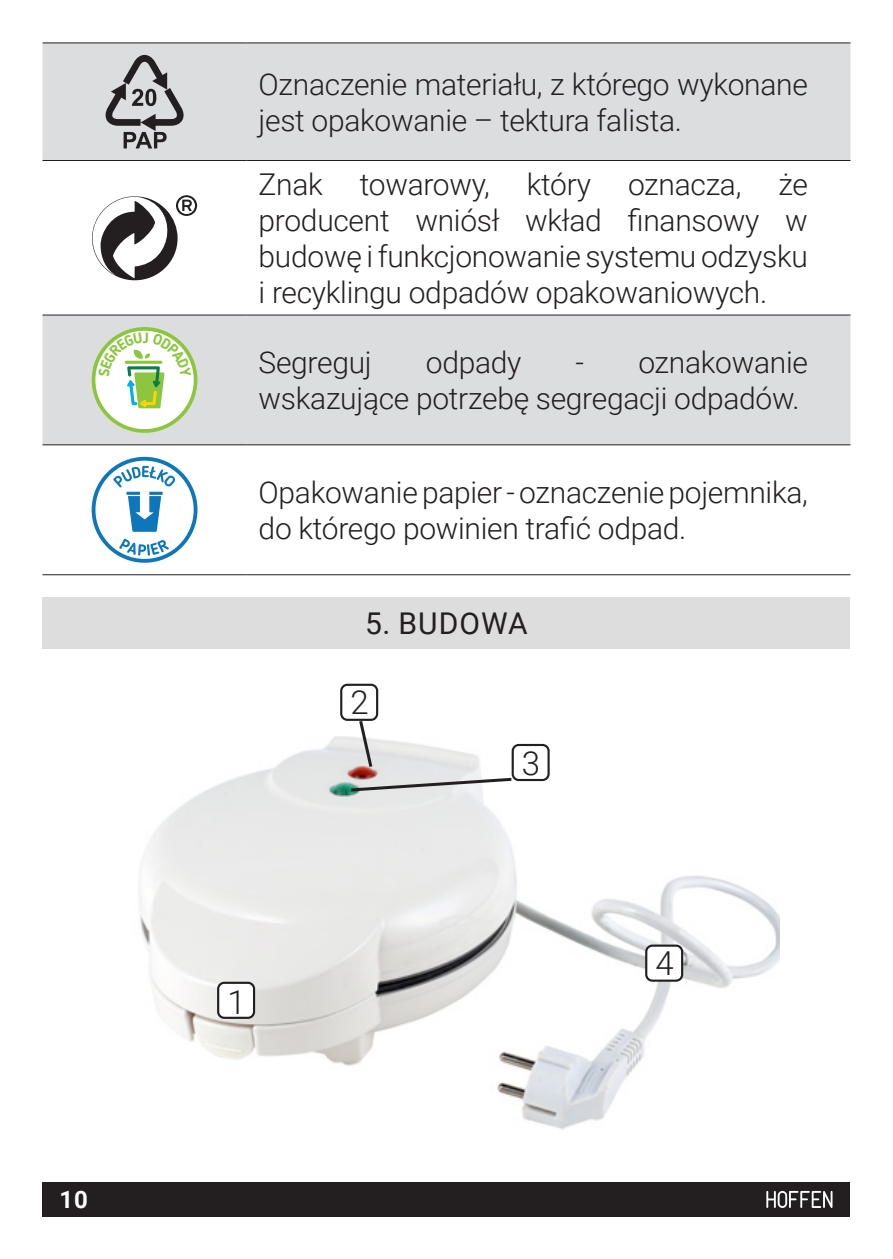
<style>
.page{position:relative;width:893px;height:1259px;background:#fff}
.page>*{position:absolute;margin:0;border:0;box-sizing:border-box;transform-origin:0 0}
.normalny{font:300 33px "Roboto";color:#231f20}
.text_tabeli{font:300 30px/36px "Roboto";letter-spacing:-.01em;color:#231f20}
.TYTULY_ROZDZIALOW{font:30px "Roboto";letter-spacing:.035em;color:#231f20}
.t1{font:700 24px "Roboto";color:#fff}
</style>
<div class="page">
<div style="left:43px;top:1182px;width:807px;height:34px;background:#231f20"></div>
<svg style="left:766px;top:1191px;width:66px;height:17px"></svg>
<svg style="left:43px;top:43px;width:807px;height:401px;fill:#dcdddf"></svg>
<hr style="left:43px;top:42px;width:204px;height:1px;background:#231f20">
<hr style="left:247px;top:42px;width:603px;height:1px;background:#231f20">
<hr style="left:43px;top:160px;width:204px;height:1px;background:#231f20">
<hr style="left:247px;top:160px;width:603px;height:1px;background:#231f20">
<hr style="left:43px;top:314px;width:204px;height:1px;background:#231f20">
<hr style="left:247px;top:314px;width:603px;height:1px;background:#231f20">
<hr style="left:43px;top:444px;width:204px;height:1px;background:#231f20">
<hr style="left:247px;top:444px;width:603px;height:1px;background:#231f20">
<hr style="left:43px;top:574px;width:204px;height:1px;background:#231f20">
<hr style="left:247px;top:574px;width:603px;height:1px;background:#231f20">
<svg style="left:105px;top:55px;width:79px;height:93px"></svg>
<svg style="left:92px;top:195px;width:105px;height:85px"></svg>
<svg style="left:92px;top:327px;width:105px;height:106px"></svg>
<svg style="left:92px;top:457px;width:106px;height:106px"></svg>
<img style="left:138px;top:690px;width:641px;height:440px">
<div style="left:43px;top:597px;width:807px;height:51px;background:#dedddd"></div>
<div style="left:218px;top:982px;width:36px;height:35px;background:#fff;border-radius:6px"></div>
<div style="left:217px;top:981px;width:38px;height:38px;border:2px solid #231f20;border-radius:6px"></div>
<div style="left:341px;top:685px;width:36px;height:35px;background:#fff;border-radius:6px"></div>
<div style="left:340px;top:684px;width:38px;height:37px;border:2px solid #231f20;border-radius:6px"></div>
<div style="left:513px;top:745px;width:36px;height:35px;background:#fff;border-radius:6px"></div>
<div style="left:512px;top:744px;width:38px;height:37px;border:2px solid #231f20;border-radius:6px"></div>
<div style="left:646px;top:945px;width:36px;height:35px;background:#fff;border-radius:6px"></div>
<div style="left:645px;top:944px;width:38px;height:37px;border:2px solid #231f20;border-radius:6px"></div>
<svg style="left:348px;top:776px;width:167px;height:17px"></svg>
<svg style="left:357px;top:718px;width:17px;height:52px"></svg>
<svg style="left:98px;top:332px;width:93px;height:76px"></svg>
<p class="t1" style="left:60px;top:1183px;width:30px">10</p>
<p class="text_tabeli" style="left:259px;top:65px;width:551px">Oznaczenie materiału, z którego wykonane jest opakowanie – tektura falista.</p>
<p class="text_tabeli" style="left:259px;top:165px;width:551px;text-align:justify">Znak towarowy, który oznacza, że producent wniósł wkład finansowy w budowę i funkcjonowanie systemu odzysku i recyklingu odpadów opakowaniowych.</p>
<p class="text_tabeli" style="left:259px;top:343px;width:551px;text-align:right">- oznakowanie<br>wskazujące potrzebę segregacji odpadów.</p>
<p class="text_tabeli" style="left:259px;top:343px;width:115px">Segreguj</p>
<p class="text_tabeli" style="left:426px;top:343px;width:97px">odpady</p>
<p class="text_tabeli" style="left:259px;top:473px;width:551px">Opakowanie papier - oznaczenie pojemnika, do którego powinien trafić odpad.</p>
<p class="TYTULY_ROZDZIALOW" style="left:365px;top:602px;width:164px">5. BUDOWA</p>
<p class="normalny" style="left:350px;top:679px;width:20px">2</p>
<p class="normalny" style="left:522px;top:739px;width:20px">3</p>
<p class="normalny" style="left:227px;top:979px;width:20px">1</p>
<p class="normalny" style="left:655px;top:940px;width:20px">4</p>
</div>
